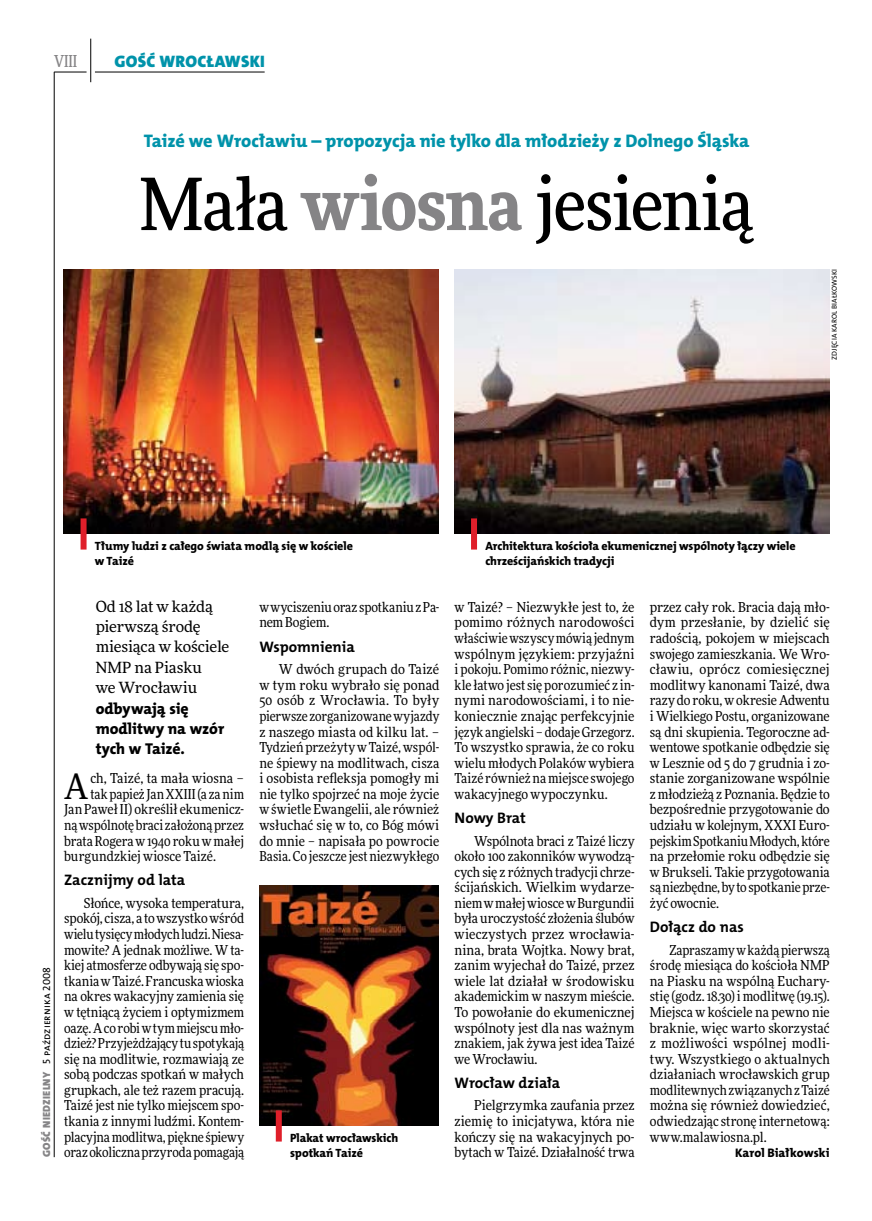
<style>
.page{position:relative;width:872px;height:1221px;background:#fff}
.page>*{position:absolute;margin:0;border:0;box-sizing:border-box;transform-origin:0 0}
.t1{font:500 72px "Freeday Narrow";letter-spacing:-.02em;color:#000}
.t2{font:35.25px "Freeday Narrow News";color:#000}
.t3{font:18.3px "The Mix HP8 Ex Bld";letter-spacing:-.005em;color:#0093aa}
.t4{font:16.65px "The Mix HP9 Blk";letter-spacing:.02em;color:#0093aa}
.t5{font:500 16.5px "Freeday Narrow";color:#858486;scale:.9 1}
.t6{font:15.75px/20.4px "The Mix HP8 Ex Bld";color:#000}
.t7{font:15.45px/20.4px "Freeday News";letter-spacing:-.01em;color:#000}
.t8{font:15.3px "The Mix HP7 Bld";letter-spacing:-.005em;color:#000}
.t9{font:13.8px/15.6px "Freeday Narrow News";color:#000;text-align:justify}
.t10{font:12.45px "The Mix HP8 Ex Bld";color:#000}
.t11{font:12px/15.6px "The Mix HP8 Ex Bld";letter-spacing:-.005em;color:#000}
.t12{font:10.5px "The Mix HP5 Plain";letter-spacing:.01em;color:#000}
.t13{font:7.2px "The Mix HP5 Plain";letter-spacing:.015em;color:#000}
.s1{font-weight:900;color:#858486}
.s2{font-family:"The Mix HP9 Blk";color:#858486}
</style>
<div class="page">
<hr style="left:54px;top:72px;width:1px;height:1085px;background:#000">
<hr style="left:90px;top:39px;width:1px;height:43px;background:#000">
<hr style="left:54px;top:72px;width:33px;height:1px;background:#000">
<hr style="left:95px;top:72px;width:170px;height:1px;background:#000">
<img style="left:454px;top:269px;width:375px;height:265px">
<img style="left:259px;top:885px;width:180px;height:240px">
<div style="left:276px;top:1110px;width:6px;height:31px;background:#df1f2a"></div>
<img style="left:64px;top:269px;width:375px;height:265px">
<div style="left:81px;top:518px;width:6px;height:31px;background:#df1f2a"></div>
<div style="left:471px;top:518px;width:6px;height:31px;background:#df1f2a"></div>
<p class="t5" style="left:54px;top:50px;width:27px">VIII</p>
<p class="t4" style="left:114px;top:50px;width:152px">GOŚĆ WROCŁAWSKI</p>
<h3 class="t3" style="left:144px;top:129px;width:607px">Taizé we Wrocławiu – propozycja nie tylko dla młodzieży z Dolnego Śląska</h3>
<h1 class="t1" style="left:140px;top:159px;width:615px">Mała <span class="s1">wiosna</span> jesienią</h1>
<p class="t13" style="left:830px;top:359px;width:92px;rotate:-90deg">zdjęcia Karol Białkowski</p>
<p class="t12" style="left:40px;top:1156px;width:192px;rotate:-90deg"><span class="s2">GOŚĆ NIEDZIELNY</span> 5 października 2008</p>
<p class="t11" style="left:95px;top:538px;width:260px">Tłumy ludzi z całego świata modlą się w kościele w Taizé</p>
<p class="t11" style="left:485px;top:538px;width:312px">Architektura kościoła ekumenicznej wspólnoty łączy wiele chrześcijańskich tradycji</p>
<p class="t7" style="left:96px;top:595px;width:135px">Od 18 lat w każdą pierwszą środę miesiąca w kościele<br>NMP na Piasku<br>we Wrocławiu</p>
<p class="t6" style="left:96px;top:698px;width:130px">odbywają się modlitwy na wzór tych w Taizé.</p>
<h2 class="t2" style="left:64px;top:764px;width:26px">A</h2>
<p class="t9" style="left:90px;top:770px;width:155px">ch, Taizé, ta mała wiosna –</p>
<p class="t9" style="left:90px;top:786px;width:155px">tak papież Jan XXIII (a za nim</p>
<p class="t9" style="left:64px;top:801px;width:181px">Jan Paweł II) określił ekumenicz-</p>
<p class="t9" style="left:64px;top:817px;width:181px">ną wspólnotę braci założoną przez</p>
<p class="t9" style="left:64px;top:832px;width:181px">brata Rogera w1940 roku wmałej</p>
<p class="t9" style="left:64px;top:848px;width:153px">burgundzkiej wiosce Taizé.</p>
<p class="t8" style="left:64px;top:870px;width:123px">Zacznijmy od lata</p>
<p class="t9" style="left:64px;top:895px;width:181px;text-indent:20px">Słońce, wysoka temperatura, spokój, cisza, a to wszystko wśród wielu tysięcy młodych ludzi. Niesa&shy;mowite? A jednak możliwe. W ta&shy;kiej atmosferze odbywają się spo&shy;tkania wTaizé. Francuska wioska na okres wakacyjny zamienia się w tętniącą życiem i optymizmem oazę. Aco robi wtym miejscu mło&shy;dzież? Przyjeżdżający tu spotykają się na modlitwie, rozmawiają ze sobą podczas spotkań w małych grupkach, ale też razem pracują.<br>Taizé jest nie tylko miejscem spo&shy;tkania z innymi ludźmi. Kontem&shy;placyjna modlitwa, piękne śpiewy oraz okoliczna przyroda pomagają</p>
<p class="t9" style="left:259px;top:599px;width:181px">wwyciszeniu oraz spotkaniu zPa&shy;nem Bogiem.</p>
<p class="t8" style="left:259px;top:636px;width:97px">Wspomnienia</p>
<p class="t9" style="left:259px;top:661px;width:181px;text-indent:20px">W dwóch grupach do Taizé w tym roku wybrało się ponad 50 osób z Wrocławia. To były pierwsze zorganizowane wyjazdy z naszego miasta od kilku lat. – Tydzień przeżyty w Taizé, wspól&shy;ne śpiewy na modlitwach, cisza i osobista refleksja pomogły mi nie tylko spojrzeć na moje życie w świetle Ewangelii, ale również wsłuchać się w to, co Bóg mówi do mnie – napisała po powrocie Basia. Co jeszcze jest niezwykłego</p>
<p class="t11" style="left:290px;top:1129px;width:110px">Plakat wrocławskich spotkań Taizé</p>
<p class="t9" style="left:454px;top:599px;width:181px">w Taizé? – Niezwykłe jest to, że pomimo różnych narodowości właściwie wszyscy mówią jednym wspólnym językiem: przyjaźni i pokoju. Pomimo różnic, niezwy&shy;kle łatwo jest się porozumieć z in&shy;nymi narodowościami, i to nie&shy;koniecznie znając perfekcyjnie język angielski – dodaje Grzegorz.<br>To wszystko sprawia, że co roku wielu młodych Polaków wybiera Taizé również na miejsce swojego wakacyjnego wypoczynku.</p>
<p class="t8" style="left:454px;top:807px;width:73px">Nowy Brat</p>
<p class="t9" style="left:454px;top:832px;width:181px;text-indent:20px">Wspólnota braci z Taizé liczy około 100 zakonników wywodzą&shy;cych się z różnych tradycji chrze&shy;ścijańskich. Wielkim wydarze&shy;niem wmałej wiosce wBurgundii była uroczystość złożenia ślubów wieczystych przez wrocławia&shy;nina, brata Wojtka. Nowy brat, zanim wyjechał do Taizé, przez wiele lat działał w środowisku akademickim w naszym mieście.<br>To powołanie do ekumenicznej wspólnoty jest dla nas ważnym znakiem, jak żywa jest idea Taizé we Wrocławiu.</p>
<p class="t8" style="left:454px;top:1072px;width:107px">Wrocław działa</p>
<p class="t9" style="left:454px;top:1097px;width:181px;text-indent:20px">Pielgrzymka zaufania przez ziemię to inicjatywa, która nie kończy się na wakacyjnych po&shy;bytach w Taizé. Działalność trwa</p>
<p class="t9" style="left:650px;top:599px;width:181px">przez cały rok. Bracia dają mło&shy;dym przesłanie, by dzielić się radością, pokojem w miejscach swojego zamieszkania. We Wro&shy;cławiu, oprócz comiesięcznej modlitwy kanonami Taizé, dwa razy do roku, w okresie Adwentu i Wielkiego Postu, organizowane są dni skupienia. Tegoroczne ad&shy;wentowe spotkanie odbędzie się w Lesznie od 5 do 7 grudnia i zo&shy;stanie zorganizowane wspólnie zmłodzieżą z Poznania. Będzie to bezpośrednie przygotowanie do udziału w kolejnym, XXXI Euro&shy;pejskim Spotkaniu Młodych, które na przełomie roku odbędzie się w Brukseli. Takie przygotowania są niezbędne, by to spotkanie prze&shy;żyć owocnie.</p>
<p class="t8" style="left:650px;top:916px;width:95px">Dołącz do nas</p>
<p class="t9" style="left:650px;top:941px;width:181px;text-indent:20px">Zapraszamy wkażdą pierwszą środę miesiąca do kościoła NMP na Piasku na wspólną Euchary&shy;stię (godz. 18.30) imodlitwę (19.15).<br>Miejsca w kościele na pewno nie braknie, więc warto skorzystać z możliwości wspólnej modli&shy;twy. Wszystkiego o aktualnych działaniach wrocławskich grup modlitewnych związanych zTaizé można się również dowiedzieć, odwiedzając stronę internetową: www.malawiosna.pl.</p>
<p class="t10" style="left:735px;top:1144px;width:96px">Karol Białkowski</p>
</div>
